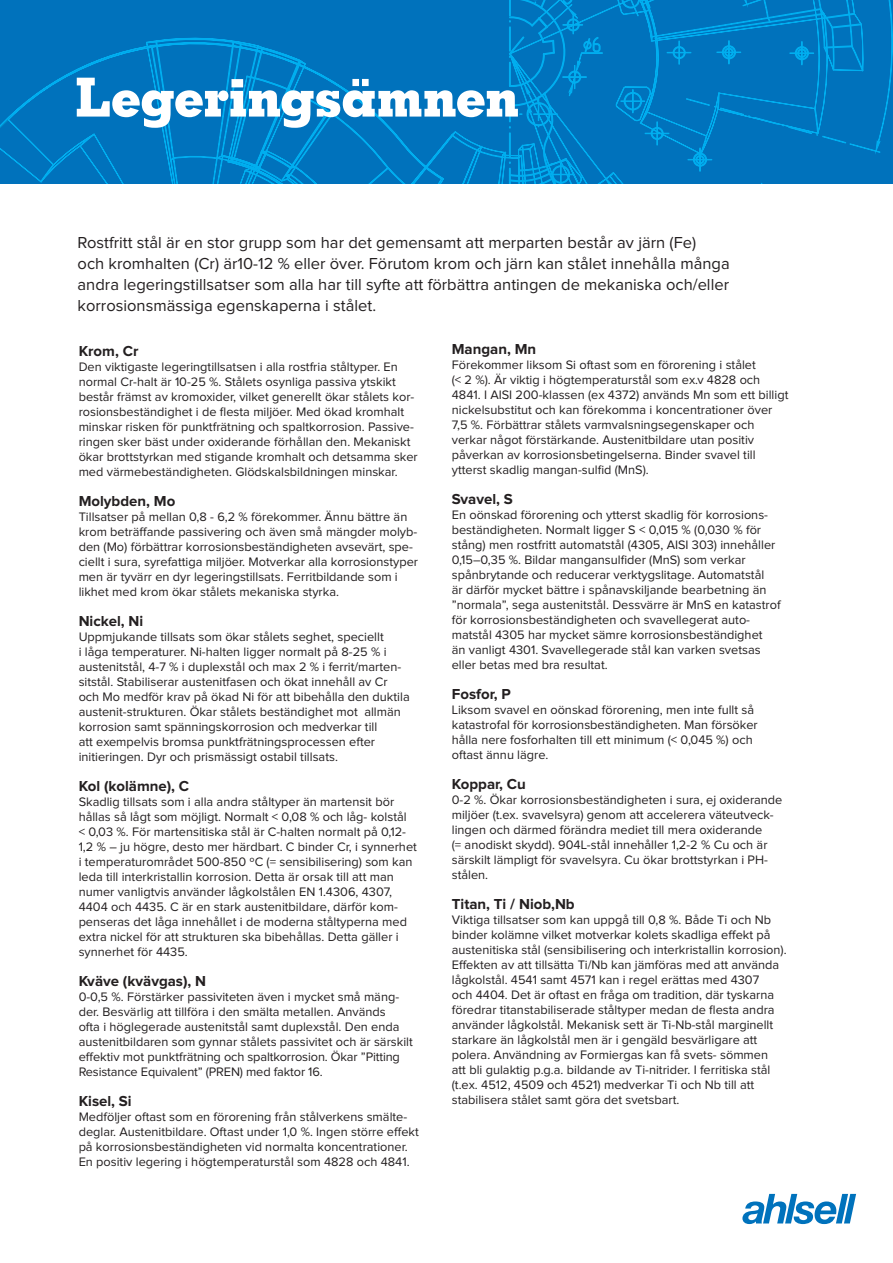
<style>
.page{position:relative;width:893px;height:1263px;background:#fff}
.page>*{position:absolute;margin:0;border:0;box-sizing:border-box;transform-origin:0 0}
.t1{font:700 54px "Geometric Slab 703 BT Xtra";letter-spacing:-.005em;color:#fff}
.t2{font:16.5px/21px "Proxima Nova";color:#231f20}
.t3{font:700 15px "Proxima Nova";color:#231f20}
.t4{font:12.75px/15px "Proxima Nova";color:#231f20}
</style>
<div class="page">
<svg style="left:0;top:0;width:893px;height:184px;background:#0077c0"></svg>
<svg style="left:742px;top:1194px;width:114px;height:30px"></svg>
<p class="t1" style="left:75px;top:65px;width:445px">Legeringsämnen</p>
<p class="t2" style="left:78px;top:233px;width:654px">Rostfritt stål är en stor grupp som har det gemensamt att merparten består av järn (Fe)<br>och kromhalten (Cr) är10-12 % eller över. Förutom krom och järn kan stålet innehålla många andra legeringstillsatser som alla har till syfte att förbättra antingen de mekaniska och/eller korrosionsmässiga egenskaperna i stålet.</p>
<p class="t3" style="left:79px;top:344px;width:61px">Krom, Cr</p>
<p class="t4" style="left:79px;top:360px;width:341px">Den viktigaste legeringtillsatsen i alla rostfria ståltyper. En normal Cr-halt är 10-25 %. Stålets osynliga passiva ytskikt består främst av kromoxider, vilket generellt ökar stålets kor&shy;rosionsbeständighet i de flesta miljöer. Med ökad kromhalt minskar risken för punktfrätning och spaltkorrosion. Passive&shy;ringen sker bäst under oxiderande förhållan den. Mekaniskt ökar brottstyrkan med stigande kromhalt och detsamma sker med värmebeständigheten. Glödskalsbildningen minskar.</p>
<p class="t3" style="left:79px;top:494px;width:98px">Molybden, Mo</p>
<p class="t4" style="left:79px;top:510px;width:341px">Tillsatser på mellan 0,8 - 6,2 % förekommer. Ännu bättre än krom beträffande passivering och även små mängder molyb&shy;den (Mo) förbättrar korrosionsbeständigheten avsevärt, spe&shy;ciellt i sura, syrefattiga miljöer. Motverkar alla korrosionstyper men är tyvärr en dyr legeringstillsats. Ferritbildande som i likhet med krom ökar stålets mekaniska styrka.</p>
<p class="t3" style="left:79px;top:614px;width:66px">Nickel, Ni</p>
<p class="t4" style="left:79px;top:630px;width:333px">Uppmjukande tillsats som ökar stålets seghet, speciellt<br>i låga temperaturer. Ni-halten ligger normalt på 8-25 % i austenitstål, 4-7 % i duplexstål och max 2 % i ferrit/marten&shy;sitstål. Stabiliserar austenitfasen och ökat innehåll av Cr och Mo medför krav på ökad Ni för att bibehålla den duktila austenit-strukturen. Ökar stålets beständighet mot allmän korrosion samt spänningskorrosion och medverkar till<br>att exempelvis bromsa punktfrätningsprocessen efter initieringen. Dyr och prismässigt ostabil tillsats.</p>
<p class="t3" style="left:79px;top:779px;width:112px">Kol (kolämne), C</p>
<p class="t4" style="left:79px;top:795px;width:340px">Skadlig tillsats som i alla andra ståltyper än martensit bör hållas så lågt som möjligt. Normalt &lt; 0,08 % och låg- kolstål<br>&lt; 0,03 %. För martensitiska stål är C-halten normalt på 0,12- 1,2 % – ju högre, desto mer härdbart. C binder Cr, i synnerhet i temperaturområdet 500-850 ºC (= sensibilisering) som kan leda till interkristallin korrosion. Detta är orsak till att man numer vanligtvis använder lågkolstålen EN 1.4306, 4307, 4404 och 4435. C är en stark austenitbildare, därför kom&shy;penseras det låga innehållet i de moderna ståltyperna med extra nickel för att strukturen ska bibehållas. Detta gäller i synnerhet för 4435.</p>
<p class="t3" style="left:79px;top:974px;width:129px">Kväve (kvävgas), N</p>
<p class="t4" style="left:79px;top:990px;width:336px">0-0,5 %. Förstärker passiviteten även i mycket små mäng&shy;der. Besvärlig att tillföra i den smälta metallen. Används<br>ofta i höglegerade austenitstål samt duplexstål. Den enda austenitbildaren som gynnar stålets passivitet och är särskilt effektiv mot punktfrätning och spaltkorrosion. Ökar ”Pitting Resistance Equivalent” (PREN) med faktor 16.</p>
<p class="t3" style="left:79px;top:1094px;width:55px">Kisel, Si</p>
<p class="t4" style="left:79px;top:1110px;width:342px">Medföljer oftast som en förorening från stålverkens smälte&shy;deglar. Austenitbildare. Oftast under 1,0 %. Ingen större effekt på korrosionsbeständigheten vid normalta koncentrationer.<br>En positiv legering i högtemperaturstål som 4828 och 4841.</p>
<p class="t3" style="left:452px;top:342px;width:86px">Mangan, Mn</p>
<p class="t4" style="left:452px;top:358px;width:338px">Förekommer liksom Si oftast som en förorening i stålet<br>(&lt; 2 %). Är viktig i högtemperaturstål som ex.v 4828 och 4841. I AISI 200-klassen (ex 4372) används Mn som ett billigt nickelsubstitut och kan förekomma i koncentrationer över 7,5 %. Förbättrar stålets varmvalsningsegenskaper och verkar något förstärkande. Austenitbildare utan positiv påverkan av korrosionsbetingelserna. Binder svavel till ytterst skadlig mangan-sulfid (MnS).</p>
<p class="t3" style="left:452px;top:492px;width:63px">Svavel, S</p>
<p class="t4" style="left:452px;top:508px;width:330px">En oönskad förorening och ytterst skadlig för korrosions&shy;beständigheten. Normalt ligger S &lt; 0,015 % (0,030 % för stång) men rostfritt automatstål (4305, AISI 303) innehåller 0,15–0,35 %. Bildar mangansulfider (MnS) som verkar spånbrytande och reducerar verktygslitage. Automatstål<br>är därför mycket bättre i spånavskiljande bearbetning än ”normala”, sega austenitstål. Dessvärre är MnS en katastrof för korrosionsbeständigheten och svavellegerat auto&shy;matstål 4305 har mycket sämre korrosionsbeständighet<br>än vanligt 4301. Svavellegerade stål kan varken svetsas eller betas med bra resultat.</p>
<p class="t3" style="left:452px;top:687px;width:61px">Fosfor, P</p>
<p class="t4" style="left:452px;top:703px;width:308px">Liksom svavel en oönskad förorening, men inte fullt så katastrofal för korrosionsbeständigheten. Man försöker hålla nere fosforhalten till ett minimum (&lt; 0,045 %) och oftast ännu lägre.</p>
<p class="t3" style="left:452px;top:777px;width:76px">Koppar, Cu</p>
<p class="t4" style="left:452px;top:793px;width:332px">0-2 %. Ökar korrosionsbeständigheten i sura, ej oxiderande miljöer (t.ex. svavelsyra) genom att accelerera väteutveck&shy;lingen och därmed förändra mediet till mera oxiderande<br>(= anodiskt skydd). 904L-stål innehåller 1,2-2 % Cu och är särskilt lämpligt för svavelsyra. Cu ökar brottstyrkan i PH&shy;stålen.</p>
<p class="t3" style="left:452px;top:897px;width:124px">Titan, Ti / Niob,Nb</p>
<p class="t4" style="left:452px;top:913px;width:336px">Viktiga tillsatser som kan uppgå till 0,8 %. Både Ti och Nb binder kolämne vilket motverkar kolets skadliga effekt på austenitiska stål (sensibilisering och interkristallin korrosion).<br>Effekten av att tillsätta Ti/Nb kan jämföras med att använda lågkolstål. 4541 samt 4571 kan i regel erättas med 4307<br>och 4404. Det är oftast en fråga om tradition, där tyskarna föredrar titanstabiliserade ståltyper medan de flesta andra använder lågkolstål. Mekanisk sett är Ti-Nb-stål marginellt starkare än lågkolstål men är i gengäld besvärligare att polera. Användning av Formiergas kan få svets- sömmen<br>att bli gulaktig p.g.a. bildande av Ti-nitrider. I ferritiska stål (t.ex. 4512, 4509 och 4521) medverkar Ti och Nb till att stabilisera stålet samt göra det svetsbart.</p>
</div>
